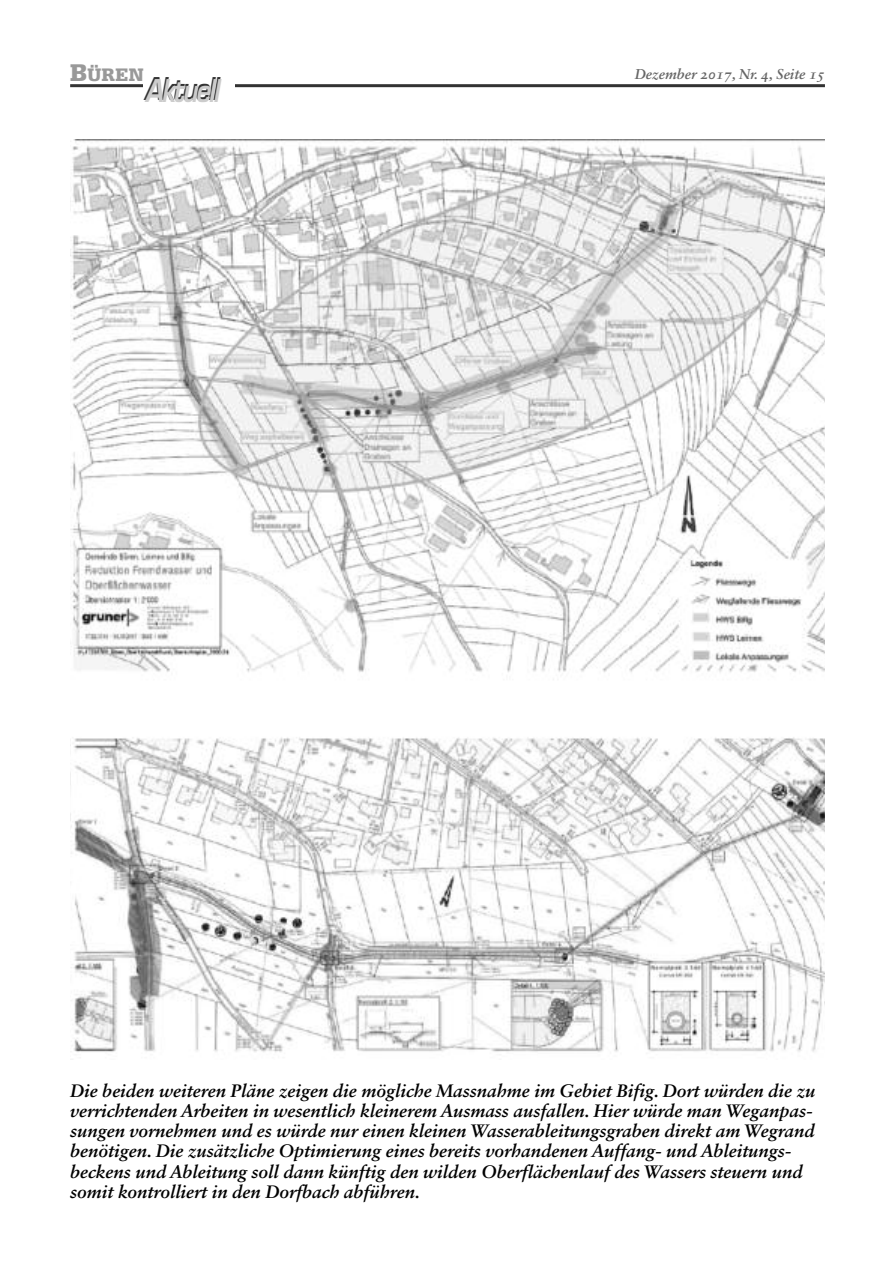
<style>
.page{position:relative;width:893px;height:1263px;background:#fff}
.page>*{position:absolute;margin:0;border:0;box-sizing:border-box;transform-origin:0 0}
.t1{font:italic 600 30.6px "Eurostile";letter-spacing:-.07em;color:#333;scale:.83 1}
.t2{font:900 19.2px "Serifa";color:#999}
.t3{font:18px/20.2px "Sabon Bold Italic Os F";color:#000}
.t4{font:14.25px "Sabon Bold Italic Os F";color:#666}
.s1{font-size:25.5px}
</style>
<div class="page">
<hr style="left:70px;top:84px;width:755px;height:3px;background:#333">
<hr style="left:143px;top:84px;width:92px;height:4px;background:#fff">
<img style="left:70px;top:140px;width:755px;height:532px">
<img style="left:70px;top:737px;width:755px;height:315px">
<p class="t2" style="left:70px;top:68px;width:75px"><span class="s1">B</span>ÜREN</p>
<p class="t4" style="left:635px;top:68px;width:192px">Dezember 2017, Nr. 4, Seite 15</p>
<h1 class="t1" style="left:144px;top:77px;width:91px">Aktuell</h1>
<p class="t3" style="left:70px;top:1082px;width:747px">Die beiden weiteren Pläne zeigen die mögliche Massnahme im Gebiet Bifig. Dort würden die zu verrichtenden Arbeiten in wesentlich kleinerem Ausmass ausfallen. Hier würde man Weganpas&shy;sungen vornehmen und es würde nur einen kleinen Wasserableitungsgraben direkt am Wegrand benötigen. Die zusätzliche Optimierung eines bereits vorhandenen Auffang- und Ableitungs&shy;beckens und Ableitung soll dann künftig den wilden Oberflächenlauf des Wassers steuern und somit kontrolliert in den Dorfbach abführen.</p>
</div>
